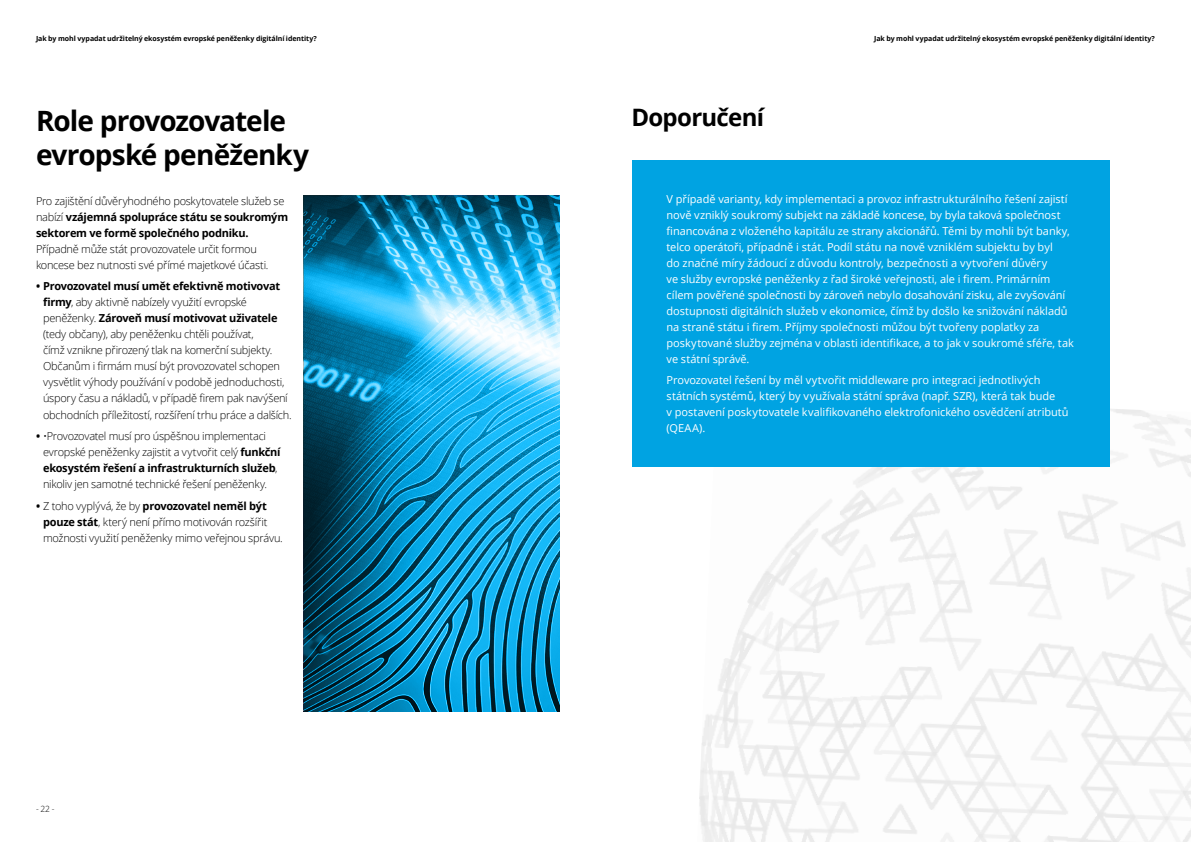
<style>
.page{position:relative;width:1191px;height:842px;background:#fff}
.page>*{position:absolute;margin:0;border:0;box-sizing:border-box;transform-origin:0 0}
.t1{font:700 28px/33.6px "Open Sans";letter-spacing:-.035em;color:#000}
.t2{font:700 24px "Open Sans";letter-spacing:-.03em;color:#000}
.t3{font:11px/16px "Open Sans";letter-spacing:-.005em;color:#fff}
.t4{font:300 11px/16px "Open Sans";letter-spacing:-.025em;color:#000}
.t5{font:700 11px/16px "Open Sans";letter-spacing:-.025em;color:#000}
.t6{font:300 8.5px "Open Sans";color:#000}
.t7{font:700 7px "Open Sans";letter-spacing:-.005em;color:#000}
.s1{font-weight:300}
.s2{font-weight:700}
</style>
<div class="page">
<img style="left:697px;top:409px;width:494px;height:433px">
<div style="left:632px;top:160px;width:478px;height:306px;background:#00a3e2"></div>
<svg style="left:304px;top:196px;width:255px;height:515px;background:#1d8db8"></svg>
<p class="t7" style="left:36px;top:34px;width:282px">Jak by mohl vypadat udržitelný ekosystém evropské peněženky digitální identity?</p>
<p class="t7" style="left:874px;top:34px;width:282px">Jak by mohl vypadat udržitelný ekosystém evropské peněženky digitální identity?</p>
<h1 class="t1" style="left:36px;top:103px;width:274px">Role provozovatele evropské peněženky</h1>
<p class="t5" style="left:36px;top:192px;width:254px"><span class="s1">Pro zajištění důvěryhodného poskytovatele služeb se nabízí</span> vzájemná spolupráce státu se soukromým sektorem ve formě společného podniku.</p>
<p class="t4" style="left:36px;top:240px;width:234px">Případně může stát provozovatele určit formou koncese bez nutnosti své přímé majetkové účasti.</p>
<p class="t4" style="left:43px;top:278px;width:250px;text-indent:-7px"><span class="s2">• Provozovatel musí umět efektivně motivovat firmy</span>, aby aktivně nabízely využití evropské peněženky. <span class="s2">Zároveň musí motivovat uživatele </span>(tedy občany), aby peněženku chtěli používat,<br>čímž vznikne přirozený tlak na komerční subjekty.<br>Občanům i firmám musí být provozovatel schopen vysvětlit výhody používání v podobě jednoduchosti, úspory času a nákladů, v případě firem pak navýšení obchodních příležitostí, rozšíření trhu práce a dalších.</p>
<p class="t4" style="left:43px;top:428px;width:239px;text-indent:-7px"><span class="s2">•</span> •Provozovatel musí pro úspěšnou implementaci evropské peněženky zajistit a vytvořit celý <span class="s2">funkční ekosystém řešení a infrastrukturních služeb</span>, nikoliv jen samotné technické řešení peněženky.</p>
<p class="t4" style="left:43px;top:498px;width:241px;text-indent:-7px"><span class="s2">•</span> Z toho vyplývá, že by <span class="s2">provozovatel neměl být pouze stát</span>, který není přímo motivován rozšířit možnosti využití peněženky mimo veřejnou správu.</p>
<p class="t6" style="left:36px;top:803px;width:20px">- 22 -</p>
<h2 class="t2" style="left:631px;top:100px;width:134px">Doporučení</h2>
<p class="t3" style="left:666px;top:190px;width:409px">V případě varianty, kdy implementaci a provoz infrastrukturálního řešení zajistí nově vzniklý soukromý subjekt na základě koncese, by byla taková společnost financována z vloženého kapitálu ze strany akcionářů. Těmi by mohli být banky, telco operátoři, případně i stát. Podíl státu na nově vzniklém subjektu by byl<br>do značné míry žádoucí z důvodu kontroly, bezpečnosti a vytvoření důvěry<br>ve služby evropské peněženky z řad široké veřejnosti, ale i firem. Primárním cílem pověřené společnosti by zároveň nebylo dosahování zisku, ale zvyšování dostupnosti digitálních služeb v ekonomice, čímž by došlo ke snižování nákladů na straně státu i firem. Příjmy společnosti můžou být tvořeny poplatky za poskytované služby zejména v oblasti identifikace, a to jak v soukromé sféře, tak ve státní správě.</p>
<p class="t3" style="left:666px;top:372px;width:403px">Provozovatel řešení by měl vytvořit middleware pro integraci jednotlivých státních systémů, který by využívala státní správa (např. SZR), která tak bude<br>v postavení poskytovatele kvalifikovaného elektrofonického osvědčení atributů (QEAA).</p>
</div>
